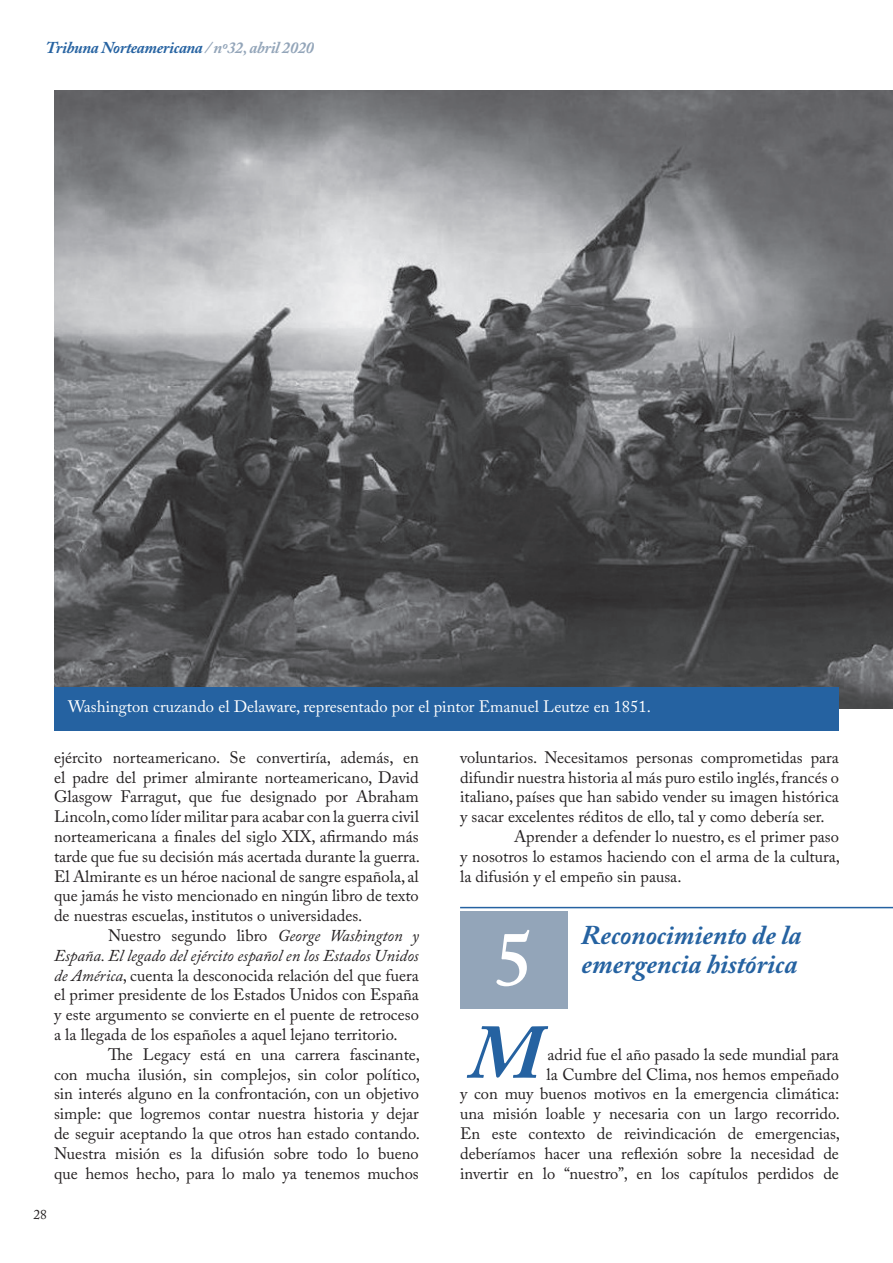
<style>
.page{position:relative;width:893px;height:1263px;background:#fff}
.page>*{position:absolute;margin:0;border:0;box-sizing:border-box;transform-origin:0 0}
.t1{font:600 76.5px "Adobe Caslon Pro";color:#fff}
.t2{font:italic 700 76.5px "Adobe Caslon Pro";color:#2562a1}
.t3{font:italic 700 27px/28.5px "Adobe Caslon Pro";color:#2562a1}
.t4{font:16.5px/19.8px "Adobe Caslon Pro";color:#231f20;text-align:justify}
.t5{font:16.5px "Adobe Caslon Pro";color:#fff}
.t6{font:italic 700 16.5px "Adobe Caslon Pro";letter-spacing:-.02em;color:#2562a1}
.t7{font:13.5px "Adobe Caslon Pro";color:#231f20}
.s1{color:#93a5b9}
.s2{font-style:italic}
</style>
<div class="page">
<hr style="left:460px;top:907px;width:433px;height:1px;background:#2562a1">
<div style="left:460px;top:912px;width:107px;height:97px;background:#93a5b9"></div>
<img style="left:54px;top:90px;width:839px;height:619px">
<div style="left:54px;top:687px;width:785px;height:43px;background:#2562a1"></div>
<p class="t6" style="left:46px;top:38px;width:270px">Tribuna Norteamericana <span class="s1">/ nº32, abril 2020</span></p>
<p class="t5" style="left:68px;top:697px;width:584px">Washington cruzando el Delaware, representado por el pintor Emanuel Leutze en 1851.</p>
<p class="t4" style="left:54px;top:747px;width:367px">ejército norteamericano. Se convertiría, además, en el padre del primer almirante norteamericano, David Glasgow Farragut, que fue designado por Abraham Lincoln, como líder militar para acabar con la guerra civil norteamericana a finales del siglo XIX, afirmando más tarde que fue su decisión más acertada durante la guerra.<br>El Almirante es un héroe nacional de sangre española, al que jamás he visto mencionado en ningún libro de texto de nuestras escuelas, institutos o universidades.</p>
<p class="t4" style="left:54px;top:925px;width:366px;text-indent:54px">Nuestro segundo libro <span class="s2">George Washington y España. El legado del ejército español en los Estados Unidos de América</span>, cuenta la desconocida relación del que fuera el primer presidente de los Estados Unidos con España y este argumento se convierte en el puente de retroceso a la llegada de los españoles a aquel lejano territorio.</p>
<p class="t4" style="left:54px;top:1044px;width:368px;text-indent:54px">The Legacy está en una carrera fascinante, con mucha ilusión, sin complejos, sin color político, sin interés alguno en la confrontación, con un objetivo simple: que logremos contar nuestra historia y dejar de seguir aceptando la que otros han estado contando.<br>Nuestra misión es la difusión sobre todo lo bueno que hemos hecho, para lo malo ya tenemos muchos</p>
<p class="t7" style="left:33px;top:1206px;width:15px">28</p>
<p class="t4" style="left:460px;top:747px;width:380px">voluntarios. Necesitamos personas comprometidas para</p>
<p class="t4" style="left:460px;top:767px;width:380px">difundir nuestra historia al más puro estilo inglés, francés o</p>
<p class="t4" style="left:460px;top:787px;width:380px">italiano, países que han sabido vender su imagen histórica</p>
<p class="t4" style="left:460px;top:806px;width:366px">y sacar excelentes réditos de ello, tal y como debería ser.</p>
<p class="t4" style="left:514px;top:826px;width:326px">Aprender a defender lo nuestro, es el primer paso</p>
<p class="t4" style="left:460px;top:846px;width:382px">y nosotros lo estamos haciendo con el arma de la cultura,</p>
<p class="t4" style="left:460px;top:866px;width:223px">la difusión y el empeño sin pausa.</p>
<h1 class="t1" style="left:495px;top:914px;width:40px">5</h1>
<h2 class="t3" style="left:582px;top:921px;width:221px">Reconocimiento de la emergencia histórica</h2>
<h1 class="t2" style="left:469px;top:1006px;width:75px">M</h1>
<p class="t4" style="left:460px;top:1044px;width:382px;text-align:right">adrid fue el año pasado la sede mundial para<br>la Cumbre del Clima, nos hemos empeñado<br>y con muy buenos motivos en la emergencia climática: una misión loable y necesaria con un largo recorrido.<br>En este contexto de reivindicación de emergencias, deberíamos hacer una reflexión sobre la necesidad de invertir en lo “nuestro”, en los capítulos perdidos de</p>
</div>
